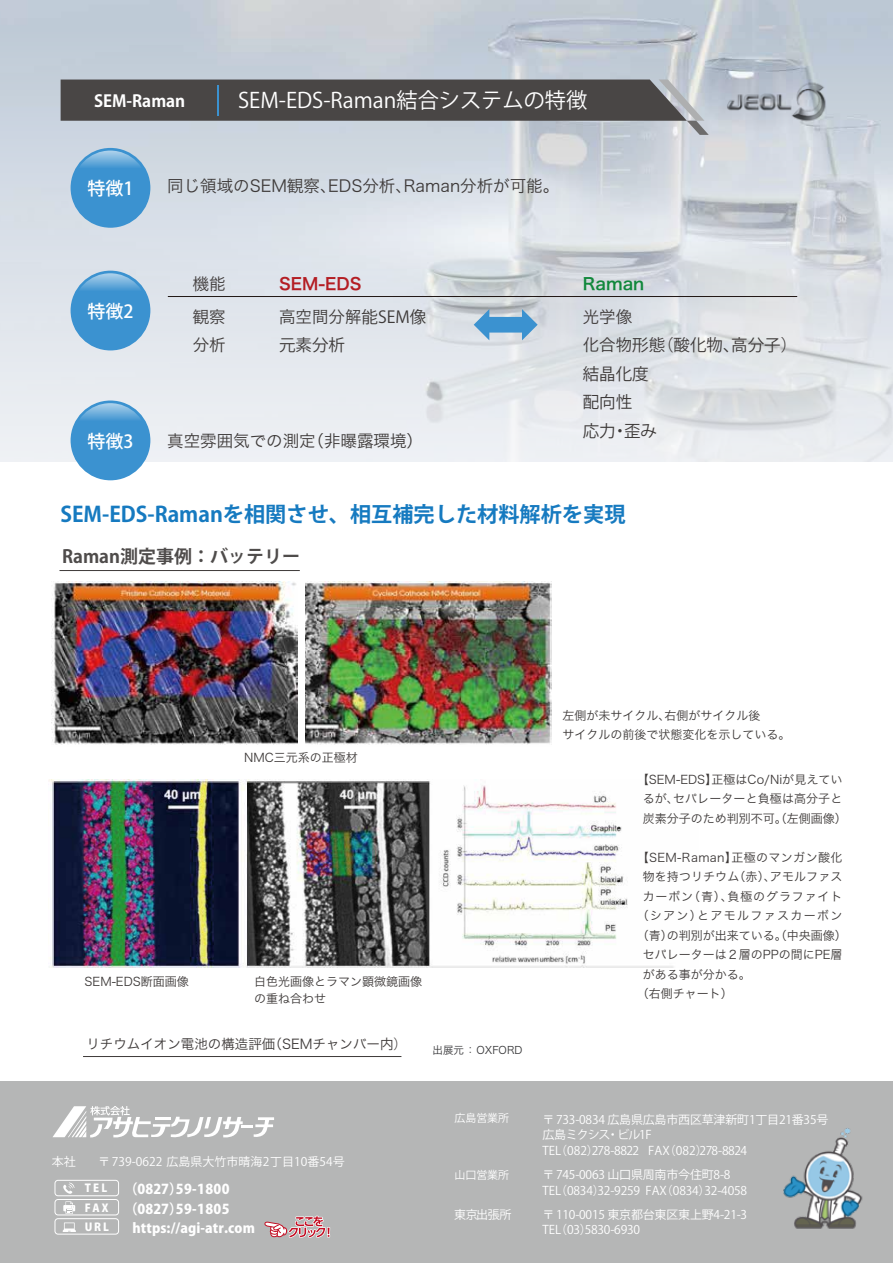
<style>
.page{position:relative;width:893px;height:1263px;background:#fff}
.page>*{position:absolute;margin:0;border:0;box-sizing:border-box;transform-origin:0 0}
.t1{font:700 21.15px "Koz Go Pro";color:#167ac0}
.t2{font:21.15px "Koz Go Pro";color:#fff}
.t3{font:700 18px "Koz Go Pro";color:#4f4c4b}
.t4{font:500 18px "Koz Go Pro";color:#fff}
.t5{font:16.5px/33px "Hiragino Sans Pr 6 N W3";color:#3e3a39}
.t6{font:16.5px/28.5px "Koz Go Pr 6 N";color:#3e3a39}
.t7{font:700 16.5px "Koz Go Pro";color:#fff}
.t8{font:16.5px "Hiragino Sans Pr 6 N W6";color:#b41d23}
.t9{font:16.5px "Hiragino Sans Pr 6 N W6";color:#11883b}
.t10{font:800 13.5px "Koz Go Pro";letter-spacing:.03em;color:#fff}
.t11{font:13.5px "Hiragino Sans Pr 6 N W3";color:#3e3a39}
.t12{font:800 13.5px "Koz Go Pro";letter-spacing:.01em;color:#fff}
.t13{font:12px/19.5px "Hiragino Sans Pr 6 N W3";color:#3e3a39}
.t14{font:12px/15.5px "Koz Go Pr 6 N";letter-spacing:-.015em;color:#fff}
.t15{font:12px "Hiragino Sans Pr 6 N W3";letter-spacing:.03em;color:#3e3a39}
.t16{font:12px "Hiragino Sans Pr 6 N W3";letter-spacing:.07em;color:#3e3a39}
.t17{font:12px "Hiragino Sans Pr 6 N W3";letter-spacing:.11em;color:#3e3a39}
.t18{font:10.95px "Koz Go Pr 6 N";color:#fff}
.t19{font:800 10.95px/19.5px "Koz Go Pro";letter-spacing:.18em;color:#fff}
.t20{font:10.5px "Hiragino Sans Pr 6 N W3";color:#38383a}
.s1{font-family:"Koz Go Pr 6 N"}
.s2{font-family:"Hiragino Sans Pr 6 N W3"}
</style>
<div class="page">
<img style="left:0;top:0;width:893px;height:462px">
<svg style="left:61px;top:80px;width:648px;height:55px;background:#6f7072"></svg>
<hr style="left:168px;top:296px;width:629px;height:1px;background:#221815">
<div style="left:0;top:1081px;width:893px;height:182px;background:#b5b6b6"></div>
<svg style="left:53px;top:1106px;width:221px;height:32px"></svg>
<svg style="left:63px;top:1201px;width:12px;height:12px"></svg>
<svg style="left:63px;top:1222px;width:13px;height:10px"></svg>
<svg style="left:63px;top:1182px;width:11px;height:12px"></svg>
<div style="left:55px;top:1180px;width:64px;height:16px;border:1px solid #fff;border-radius:3px"></div>
<div style="left:55px;top:1199px;width:64px;height:16px;border:1px solid #fff;border-radius:3px"></div>
<div style="left:55px;top:1218px;width:64px;height:16px;border:1px solid #fff;border-radius:3px"></div>
<img style="left:783px;top:1128px;width:80px;height:101px">
<svg style="left:264px;top:1215px;width:67px;height:23px"></svg>
<div style="left:71px;top:148px;width:79px;height:80px;background:#3b92d0;border-radius:50%"></div>
<svg style="left:73px;top:151px;width:75px;height:74px"></svg>
<div style="left:71px;top:271px;width:79px;height:79px;background:#3b92d0;border-radius:50%"></div>
<svg style="left:73px;top:273px;width:75px;height:75px"></svg>
<div style="left:71px;top:400px;width:79px;height:80px;background:#3b92d0;border-radius:50%"></div>
<svg style="left:73px;top:403px;width:75px;height:75px"></svg>
<svg style="left:474px;top:309px;width:64px;height:31px;background:#86b4d6"></svg>
<img style="left:51px;top:581px;width:246px;height:164px">
<img style="left:306px;top:581px;width:246px;height:164px">
<hr style="left:218px;top:85px;width:1px;height:31px;background:#3b92d0">
<img style="left:720px;top:74px;width:110px;height:56px">
<hr style="left:59px;top:570px;width:241px;height:1px;background:#3e3a39">
<hr style="left:83px;top:1056px;width:318px;height:1px;background:#3e3a39">
<img style="left:49px;top:779px;width:625px;height:188px">
<h3 class="t7" style="left:94px;top:90px;width:93px">SEM-Raman</h3>
<h1 class="t2" style="left:238px;top:86px;width:351px">SEM-EDS-Raman結合システムの特徴</h1>
<h2 class="t4" style="left:88px;top:177px;width:48px">特徴1</h2>
<h2 class="t4" style="left:88px;top:300px;width:48px">特徴2</h2>
<h2 class="t4" style="left:88px;top:430px;width:48px">特徴3</h2>
<h3 class="t5" style="left:167px;top:168px;width:393px">同じ領域のSEM観察、EDS分析、Raman分析が可能。</h3>
<h3 class="t5" style="left:193px;top:266px;width:34px">機能観察</h3>
<h3 class="t5" style="left:193px;top:327px;width:34px">分析</h3>
<h3 class="t8" style="left:279px;top:268px;width:84px">SEM-EDS</h3>
<h3 class="t5" style="left:279px;top:299px;width:149px">高空間分解<span class="s1">能SEM像</span></h3>
<h3 class="t6" style="left:279px;top:331px;width:67px">元素分析</h3>
<h3 class="t5" style="left:167px;top:423px;width:257px">真空雰囲気での測定（非曝露環境）</h3>
<h3 class="t9" style="left:583px;top:268px;width:63px">Raman</h3>
<h3 class="t5" style="left:583px;top:299px;width:51px">光学像</h3>
<h3 class="t6" style="left:583px;top:331px;width:216px"><span class="s2">化合物</span>形態（酸化物、高分子）結晶化度<br>配向性<br>応力・歪み</h3>
<h1 class="t1" style="left:60px;top:501px;width:567px">SEM-EDS-Ramanを相関させ、相互補完した材料解析を実現</h1>
<h2 class="t3" style="left:62px;top:545px;width:239px">Raman測定事例：バッテリー</h2>
<p class="t13" style="left:244px;top:747px;width:115px">NMC三元系の正極材</p>
<p class="t13" style="left:85px;top:971px;width:106px">SEM-EDS断面画像</p>
<p class="t13" style="left:254px;top:972px;width:169px;line-height:16.5px">白色光画像とラマン顕微鏡画像の重ね合わせ</p>
<p class="t11" style="left:86px;top:1031px;width:322px">リチウムイオン電池の構造評価（SEMチャンバー<span class="s1">内）</span></p>
<p class="t20" style="left:433px;top:1041px;width:91px">出展元 ： OXFORD</p>
<p class="t13" style="left:563px;top:704px;width:229px">左側が未サイクル、右側がサイクル後<br>サイクルの前後で状態変化を示している。</p>
<p class="t13" style="left:643px;top:769px;width:206px">【SEM-EDS】正極はCo/Niが見えているが、セパレーターと負極は高分子と炭素分子のため判別不可。（左側画像）</p>
<p class="t15" style="left:643px;top:846px;width:201px">【SEM-Raman】正極のマンガン酸化</p>
<p class="t13" style="left:643px;top:866px;width:201px">物を持つリチウム（赤）、アモルファス</p>
<p class="t16" style="left:643px;top:885px;width:201px">カーボン（青）、負極のグラファイト</p>
<p class="t17" style="left:637px;top:905px;width:207px">（シアン）とアモルファスカーボン</p>
<p class="t13" style="left:637px;top:925px;width:211px">（青）の判別が出来ている。（中央画像）</p>
<p class="t13" style="left:643px;top:944px;width:201px">セパレーターは２層のPPの間にPE層</p>
<p class="t13" style="left:643px;top:964px;width:109px">がある事が分かる。</p>
<p class="t13" style="left:637px;top:983px;width:97px">（右側チャート）</p>
<p class="t14" style="left:52px;top:1154px;width:25px">本社</p>
<p class="t14" style="left:98px;top:1154px;width:248px">〒 739-0622 広島県大竹市晴海2丁目10番54号</p>
<p class="t10" style="left:124px;top:1180px;width:107px">（0827）59-1800</p>
<p class="t10" style="left:124px;top:1200px;width:107px">（0827）59-1805</p>
<p class="t12" style="left:133px;top:1219px;width:124px">https://agi-atr.com</p>
<p class="t19" style="left:85px;top:1179px;width:26px">TEL<br>FAX<br>URL</p>
<p class="t18" style="left:454px;top:1112px;width:56px">広島営業所</p>
<p class="t18" style="left:454px;top:1168px;width:56px">山口営業所</p>
<p class="t14" style="left:454px;top:1207px;width:59px">東京出張所</p>
<p class="t14" style="left:542px;top:1112px;width:288px">〒 733-0834 広島県広島市西区草津新町1丁目21番35号広島ミクシス・ビル1F<br>TEL（082）278-8822 FAX（082）278-8824</p>
<p class="t14" style="left:542px;top:1167px;width:206px">〒 745-0063 山口県周南市今住町8-8<br>TEL（0834）32-9259 FAX（0834）32-4058</p>
<p class="t14" style="left:542px;top:1207px;width:206px">〒 110-0015 東京都台東区東上野4-21-3<br>TEL（03）5830-6930</p>
</div>
